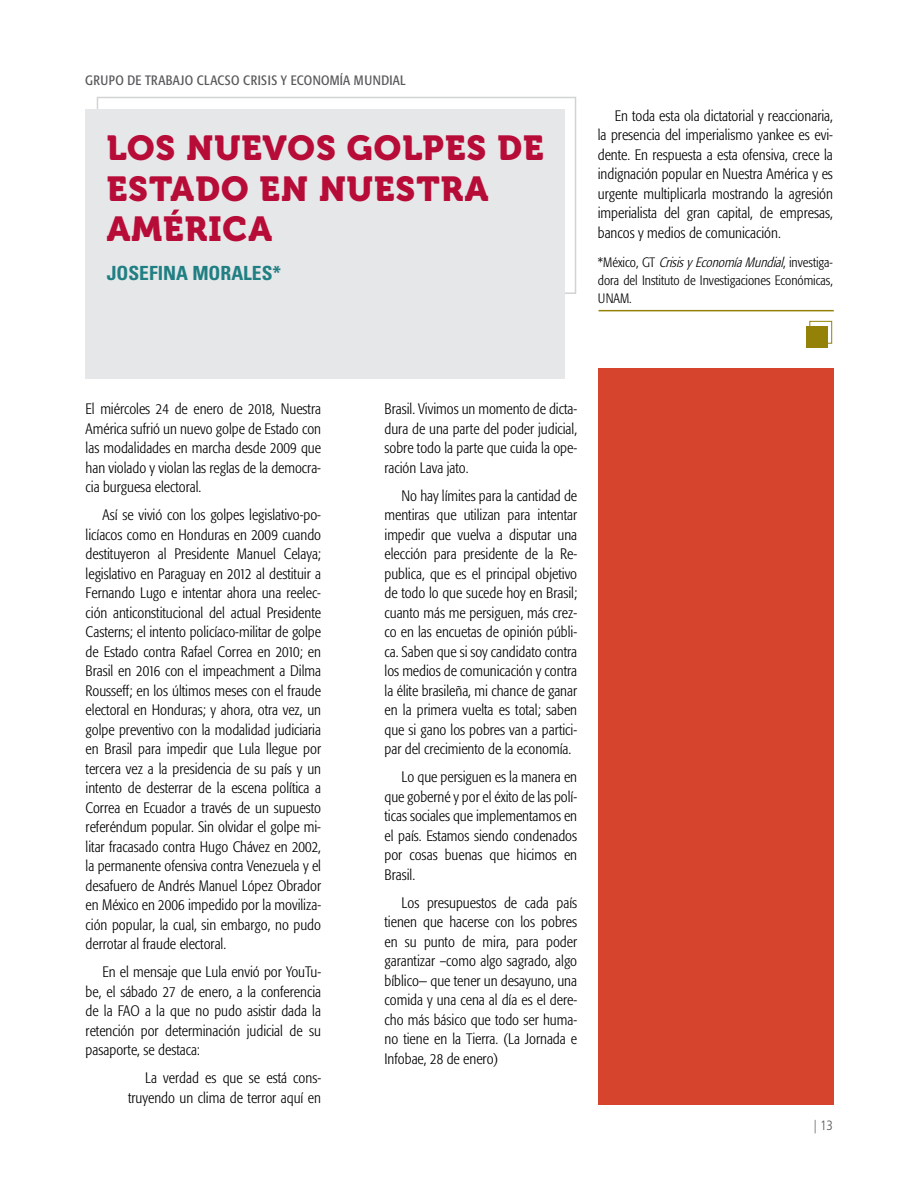
<style>
.page{position:relative;width:918px;height:1188px;background:#fff}
.page>*{position:absolute;margin:0;border:0;box-sizing:border-box;transform-origin:0 0}
.t1{font:34.5px/40.5px "Museo 900";letter-spacing:.03em;color:#b70c38}
.t2{font:700 condensed 19.5px "Univers LT Std";color:#207f83}
.t3{font:300 condensed 15px/19.5px "Formata";color:#000;text-align:justify}
.t4{font:300 condensed 13.5px/18px "Formata";color:#000;text-align:justify}
.t5{font:condensed 13.5px "Formata";letter-spacing:.02em;color:#58595b}
.t6{font:300 condensed 13.5px "Frutiger LT Std";color:#58595b}
.s1{font-style:italic}
</style>
<div class="page">
<div style="left:97px;top:97px;width:479px;height:197px;border:2px solid #d1d3d4"></div>
<div style="left:85px;top:110px;width:480px;height:269px;background:#e6e7e8"></div>
<div style="left:599px;top:368px;width:235px;height:737px;background:#d7442d"></div>
<div style="left:809px;top:321px;width:23px;height:23px;border:1px solid #938207"></div>
<div style="left:806px;top:326px;width:21px;height:22px;background:#938207"></div>
<hr style="left:599px;top:310px;width:235px;height:1px;background:#938207">
<p class="t5" style="left:85px;top:72px;width:322px">GRUPO DE TRABAJO CLACSO CRISIS Y ECONOMÍA MUNDIAL</p>
<h1 class="t1" style="left:107px;top:128px;width:438px">LOS NUEVOS GOLPES DE<br>ESTADO EN NUESTRA<br>AMÉRICA</h1>
<h2 class="t2" style="left:107px;top:261px;width:176px">JOSEFINA MORALES*</h2>
<p class="t3" style="left:598px;top:106px;width:237px;text-indent:17px">En toda esta ola dictatorial y reaccionaria, la presencia del imperialismo yankee es evi&shy;dente. En respuesta a esta ofensiva, crece la indignación popular en Nuestra América y es urgente multiplicarla mostrando la agresión imperialista del gran capital, de empresas, bancos y medios de comunicación.</p>
<p class="t4" style="left:598px;top:253px;width:237px">* M é x i c o , G T <span class="s1">Crisisy EconomíaMundial</span>, i n v e s t i g a - dora del Instituto de Investigaciones Económicas, UNAM.</p>
<p class="t3" style="left:86px;top:399px;width:237px">El miércoles 24 de enero de 2018, Nuestra América sufrió un nuevo golpe de Estado con las modalidades en marcha desde 2009 que han violado y violan las reglas de la democra&shy;cia burguesa electoral.</p>
<p class="t3" style="left:86px;top:505px;width:237px;text-indent:17px">Así se vivió con los golpes legislativo-po&shy;licíacos como en Honduras en 2009 cuando destituyeron al Presidente Manuel Celaya; legislativo en Paraguay en 2012 al destituir a Fernando Lugo e intentar ahora una reelec&shy;ción anticonstitucional del actual Presidente Casterns; el intento policíaco-militar de golpe de Estado contra Rafael Correa en 2010; en Brasil en 2016 con el impeachment a Dilma Rousseff; en los últimos meses con el fraude electoral en Honduras; y ahora, otra vez, un golpe preventivo con la modalidad judiciaria en Brasil para impedir que Lula llegue por tercera vez a la presidencia de su país y un intento de desterrar de la escena política a Correa en Ecuador a través de un supuesto referéndum popular. Sin olvidar el golpe mi&shy;litar fracasado contra Hugo Chávez en 2002, la permanente ofensiva contra Venezuela y el desafuero de Andrés Manuel López Obrador en México en 2006 impedido por la moviliza&shy;ción popular, la cual, sin embargo, no pudo derrotar al fraude electoral.</p>
<p class="t3" style="left:86px;top:962px;width:237px;text-indent:17px">En el mensaje que Lula envió por YouTu&shy;be, el sábado 27 de enero, a la conferencia de la FAO a la que no pudo asistir dada la retención por determinación judicial de su pasaporte, se destaca:</p>
<p class="t3" style="left:128px;top:1068px;width:194px;text-align:right">La verdad es que se está cons&shy;truyendo un clima de terror aquí en</p>
<p class="t3" style="left:385px;top:399px;width:194px">Brasil. Vivimos un momento de dicta&shy;dura de una parte del poder judicial, sobre todo la parte que cuida la ope&shy;ración Lava jato.</p>
<p class="t3" style="left:385px;top:486px;width:194px;text-indent:17px">No hay límites para la cantidad de mentiras que utilizan para intentar impedir que vuelva a disputar una elección para presidente de la Re&shy;publica, que es el principal objetivo de todo lo que sucede hoy en Brasil; cuanto más me persiguen, más crez&shy;co en las encuetas de opinión públi&shy;ca. Saben que si soy candidato contra los medios de comunicación y contra la élite brasileña, mi chance de ganar en la primera vuelta es total; saben que si gano los pobres van a partici&shy;par del crecimiento de la economía.</p>
<p class="t3" style="left:385px;top:767px;width:194px;text-indent:17px">Lo que persiguen es la manera en que goberné y por el éxito de las polí&shy;ticas sociales que implementamos en el país. Estamos siendo condenados por cosas buenas que hicimos en Brasil.</p>
<p class="t3" style="left:385px;top:893px;width:194px;text-indent:17px">Los presupuestos de cada país tienen que hacerse con los pobres en su punto de mira, para poder garantizar –como algo sagrado, algo bíblico— que tener un desayuno, una comida y una cena al día es el dere&shy;cho más básico que todo ser huma&shy;no tiene en la Tierra. (La Jornada e Infobae, 28 de enero)</p>
<p class="t6" style="left:814px;top:1117px;width:21px">| 13</p>
</div>
